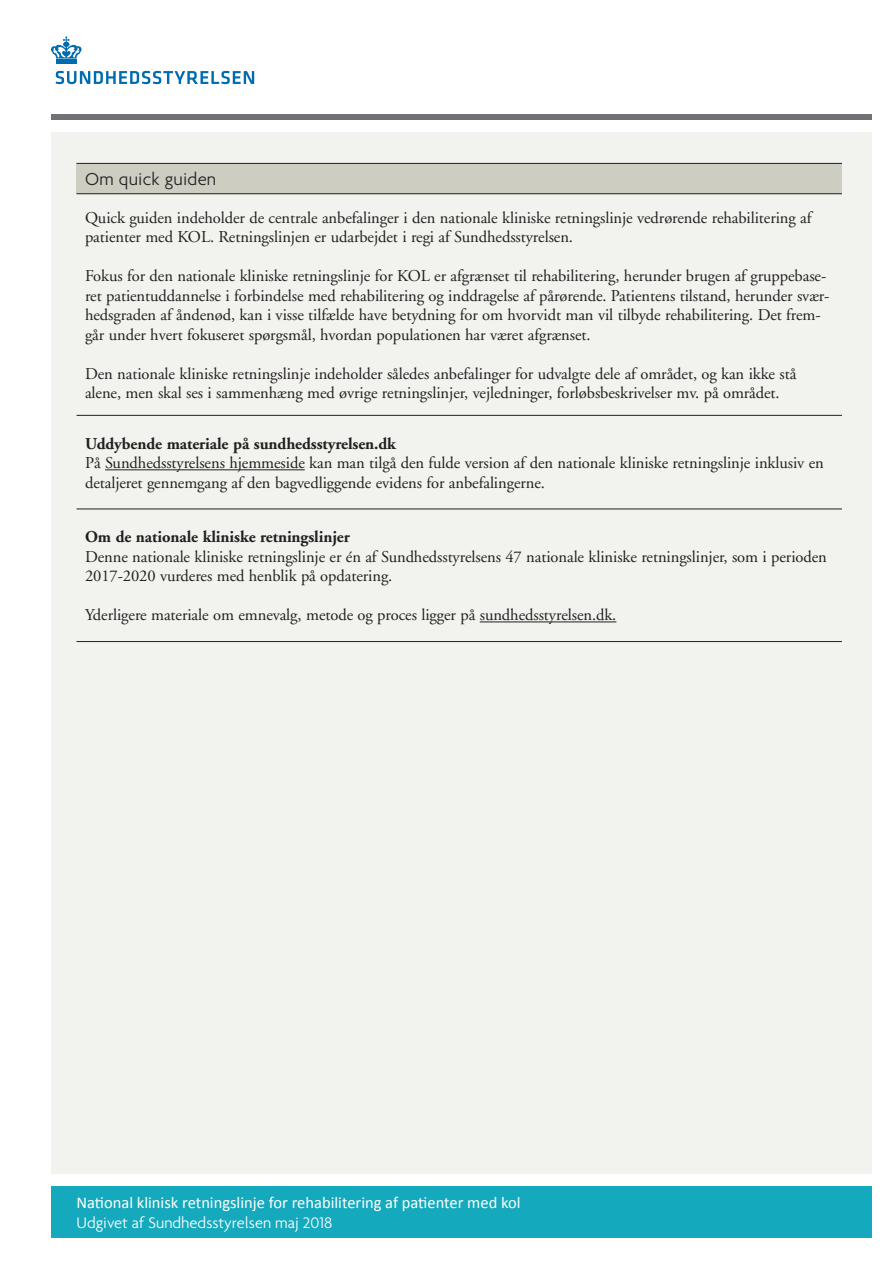
<style>
.page{position:relative;width:893px;height:1263px;background:#fff}
.page>*{position:absolute;margin:0;border:0;box-sizing:border-box;transform-origin:0 0}
.t1{font:300 18.75px "Agenda";letter-spacing:.01em;color:#231f20}
.t2{font:16.5px/19.5px "Adobe Garamond";letter-spacing:-.005em;color:#231f20}
.t3{font:700 16.5px "Adobe Garamond";letter-spacing:-.005em;color:#231f20}
.t4{font:16.5px "Calibri";color:#fff}
.t5{font:300 16.5px "Agenda";color:#fff}
</style>
<div class="page">
<div style="left:51px;top:132px;width:821px;height:1042px;background:#f2f2ee"></div>
<div style="left:51px;top:114px;width:821px;height:5px;background:#717074"></div>
<hr style="left:56px;top:59px;width:21px;height:4px;background:#006cb0">
<svg style="left:51px;top:36px;width:31px;height:23px"></svg>
<svg style="left:56px;top:71px;width:198px;height:13px"></svg>
<div style="left:51px;top:1186px;width:821px;height:51px;background:#15a9bd"></div>
<div style="left:77px;top:163px;width:765px;height:31px;background:#cecdc2"></div>
<hr style="left:77px;top:415px;width:765px;height:1px;background:#231f20">
<hr style="left:77px;top:509px;width:765px;height:1px;background:#231f20">
<hr style="left:77px;top:641px;width:765px;height:1px;background:#231f20">
<hr style="left:77px;top:163px;width:765px;height:1px;background:#231f20">
<hr style="left:77px;top:193px;width:765px;height:1px;background:#231f20">
<hr style="left:105px;top:469px;width:200px;height:1px;background:#231f20">
<hr style="left:480px;top:621px;width:136px;height:1px;background:#231f20">
<p class="t1" style="left:85px;top:168px;width:133px">Om quick guiden</p>
<p class="t2" style="left:85px;top:208px;width:728px">Quick guiden indeholder de centrale anbefalinger i den nationale kliniske retningslinje vedrørende rehabilitering af patienter med KOL. Retningslinjen er udarbejdet i regi af Sundhedsstyrelsen.</p>
<p class="t2" style="left:85px;top:267px;width:746px">Fokus for den nationale kliniske retningslinje for KOL er afgrænset til rehabilitering, herunder brugen af gruppebase&shy;ret patientuddannelse i forbindelse med rehabilitering og inddragelse af pårørende. Patientens tilstand, herunder svær&shy;hedsgraden af åndenød, kan i visse tilfælde have betydning for om hvorvidt man vil tilbyde rehabilitering. Det frem&shy;går under hvert fokuseret spørgsmål, hvordan populationen har været afgrænset.</p>
<p class="t2" style="left:85px;top:364px;width:713px">Den nationale kliniske retningslinje indeholder således anbefalinger for udvalgte dele af området, og kan ikke stå alene, men skal ses i sammenhæng med øvrige retningslinjer, vejledninger, forløbsbeskrivelser mv. på området.</p>
<p class="t3" style="left:85px;top:434px;width:312px">Uddybende materiale på sundhedsstyrelsen.dk</p>
<p class="t2" style="left:85px;top:454px;width:740px">På Sundhedsstyrelsens hjemmeside kan man tilgå den fulde version af den nationale kliniske retningslinje inklusiv en detaljeret gennemgang af den bagvedliggende evidens for anbefalingerne.</p>
<p class="t3" style="left:85px;top:528px;width:266px">Om de nationale kliniske retningslinjer</p>
<p class="t2" style="left:85px;top:547px;width:743px">Denne nationale kliniske retningslinje er én af Sundhedsstyrelsens 47 nationale kliniske retningslinjer, som i perioden<br>2017-2020 vurderes med henblik på opdatering.</p>
<p class="t2" style="left:85px;top:606px;width:533px">Yderligere materiale om emnevalg, metode og proces ligger på sundhedsstyrelsen.dk.</p>
<p class="t4" style="left:77px;top:1192px;width:445px">National klinisk retningslinje for rehabilitering af patienter med kol</p>
<p class="t5" style="left:77px;top:1213px;width:257px">Udgivet af Sundhedsstyrelsen maj 2018</p>
</div>
